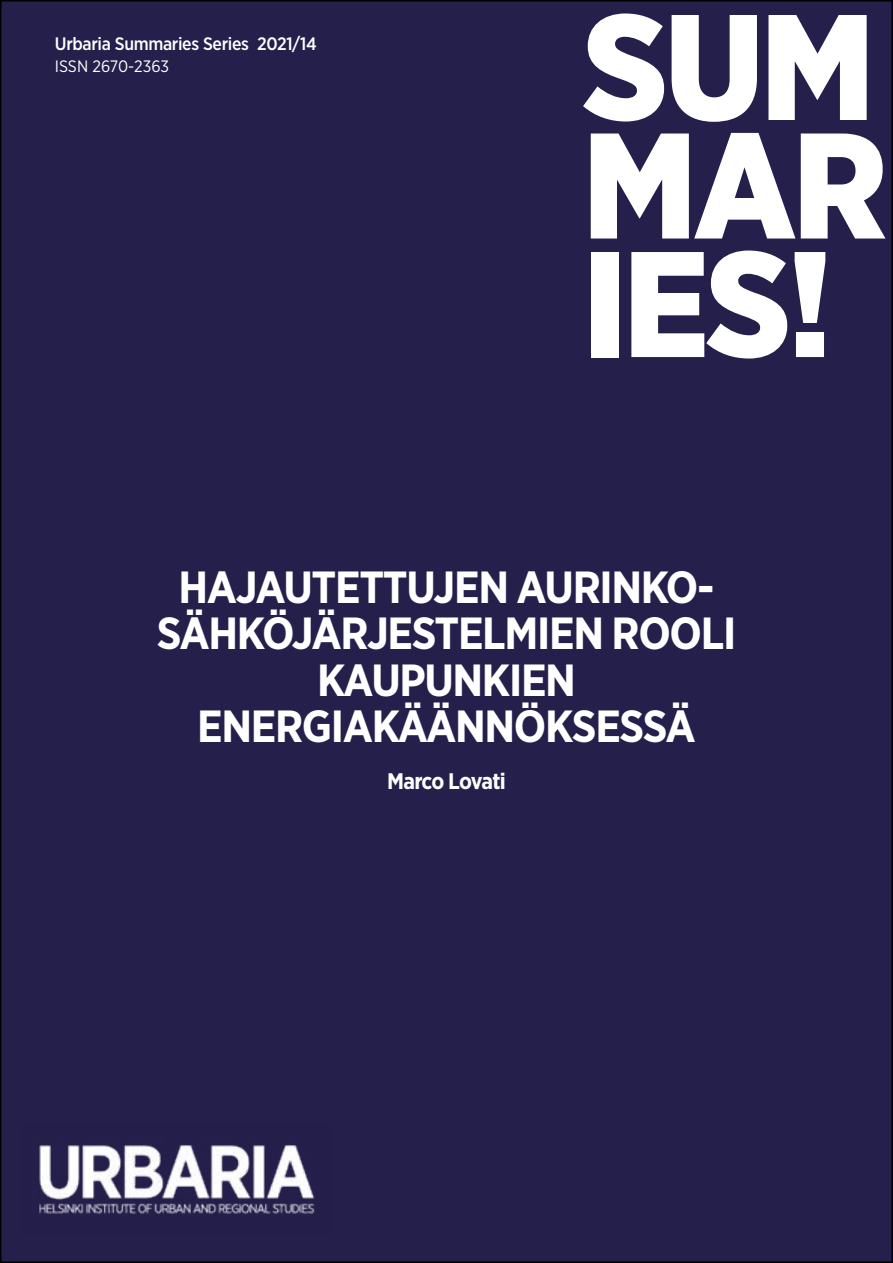
<style>
.page{position:relative;width:893px;height:1263px;background:#fff}
.page>*{position:absolute;margin:0;border:0;box-sizing:border-box;transform-origin:0 0}
.t1{font:900 150px/118.5px "Gotham Narrow";letter-spacing:-.02em;color:#fff;text-align:justify}
.t2{font:700 45px/46.5px "Gotham Narrow";letter-spacing:-.03em;color:#fff;text-align:center}
.t3{font:700 22.5px "Gotham Narrow";letter-spacing:-.04em;color:#fff}
.t4{font:500 18px "Gotham Narrow";letter-spacing:-.02em;color:#fff}
.t5{font:16.5px "Gotham Narrow";color:#fff}
</style>
<div class="page">
<div style="left:1px;top:1px;width:891px;height:1261px;background:#251f4c"></div>
<img style="left:39px;top:1145px;width:276px;height:69px">
<p class="t4" style="left:55px;top:33px;width:263px">Urbaria Summaries Series 2021/14</p>
<p class="t5" style="left:55px;top:56px;width:116px">ISSN 2670-2363</p>
<h1 class="t1" style="left:583px;top:6px;width:306px">SUM MAR IES!</h1>
<p class="t2" style="left:157px;top:563px;width:581px">HAJAUTETTUJEN AURINKO-<br>SÄHKÖJÄRJESTELMIEN ROOLI<br>KAUPUNKIEN<br>ENERGIAKÄÄNNÖKSESSÄ</p>
<p class="t3" style="left:387px;top:767px;width:120px">Marco Lovati</p>
</div>
